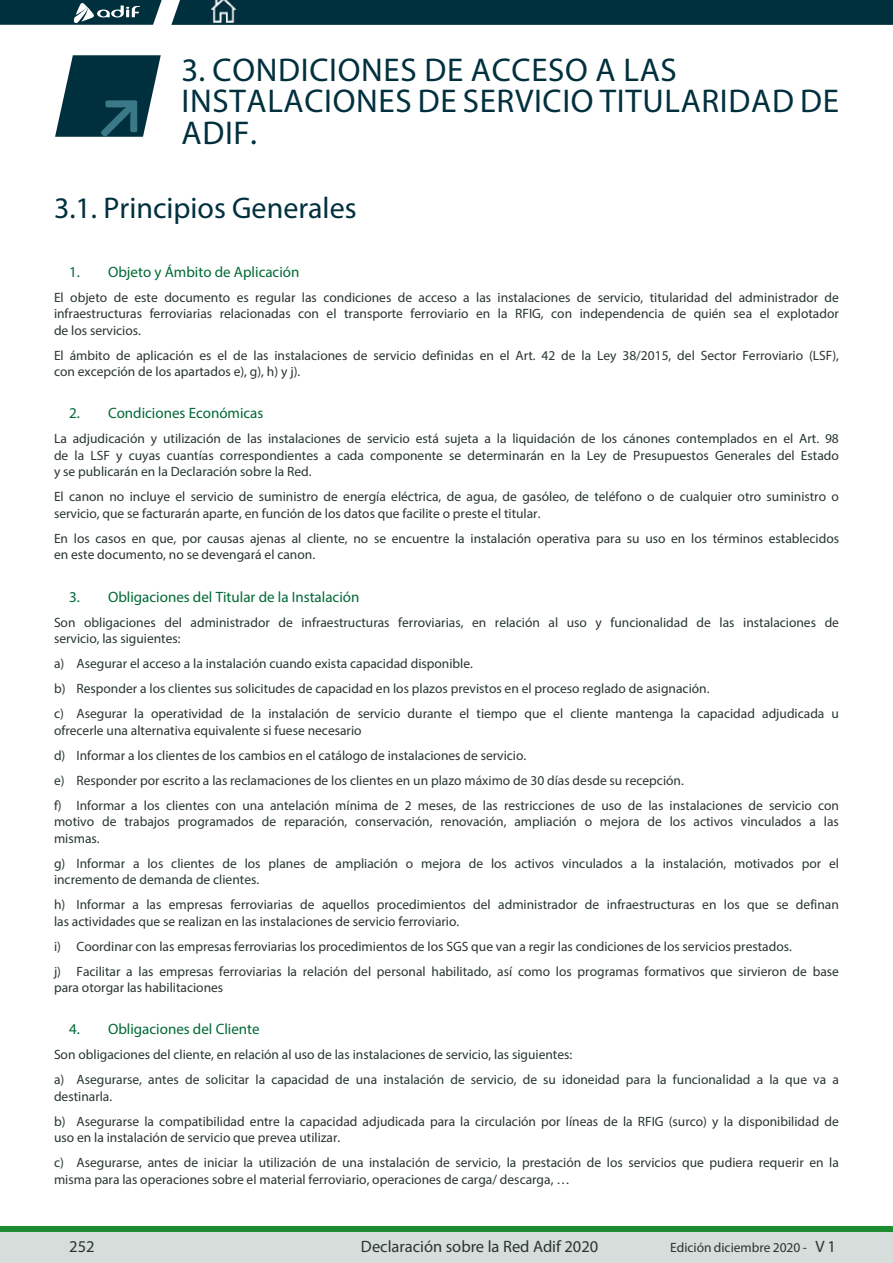
<style>
.page{position:relative;width:893px;height:1263px;background:#fff}
.page>*{position:absolute;margin:0;border:0;box-sizing:border-box;transform-origin:0 0}
.t1{font:33px/31.5px "Myriad Pro";letter-spacing:.02em;color:#00303e}
.t2{font:30px "Myriad Pro";color:#00303e}
.t3{font:16.5px "Myriad Pro";color:#283534}
.t4{font:15px "Myriad Pro";color:#006935}
.t5{font:13.5px/16.5px "Myriad Pro";color:#283534}
.s1{font-size:16.5px}
</style>
<div class="page">
<div style="left:0;top:1232px;width:893px;height:31px;background:#d7dddb"></div>
<div style="left:0;top:1226px;width:893px;height:6px;background:#1b8c30"></div>
<svg style="left:0;top:0;width:893px;height:25px;background:#0b3946"></svg>
<img style="left:211px;top:0;width:26px;height:22px">
<svg style="left:55px;top:55px;width:106px;height:82px"></svg>
<h1 class="t1" style="left:182px;top:53px;width:659px">3. CONDICIONES DE ACCESO A LAS<br>INSTALACIONES DE SERVICIO TITULARIDAD DE<br>ADIF.</h1>
<h2 class="t2" style="left:54px;top:189px;width:304px">3.1. Principios Generales</h2>
<p class="t4" style="left:69px;top:263px;width:232px">1. Objeto y Ámbito de Aplicación</p>
<p class="t5" style="left:54px;top:289px;width:786px;text-align:justify">El objeto de este documento es regular las condiciones de acceso a las instalaciones de servicio, titularidad del administrador de infraestructuras ferroviarias relacionadas con el transporte ferroviario en la RFIG, con independencia de quién sea el explotador de los servicios.</p>
<p class="t5" style="left:54px;top:347px;width:787px">El ámbito de aplicación es el de las instalaciones de servicio definidas en el Art. 42 de la Ley 38/2015, del Sector Ferroviario (LSF), con excepción de los apartados e), g), h) y j).</p>
<p class="t4" style="left:69px;top:404px;width:196px">2. Condiciones Económicas</p>
<p class="t5" style="left:54px;top:430px;width:786px;text-align:justify">La adjudicación y utilización de las instalaciones de servicio está sujeta a la liquidación de los cánones contemplados en el Art. 98 de la LSF y cuyas cuantías correspondientes a cada componente se determinarán en la Ley de Presupuestos Generales del Estado y se publicarán en la Declaración sobre la Red.</p>
<p class="t5" style="left:54px;top:488px;width:786px">El canon no incluye el servicio de suministro de energía eléctrica, de agua, de gasóleo, de teléfono o de cualquier otro suministro o servicio, que se facturarán aparte, en función de los datos que facilite o preste el titular.</p>
<p class="t5" style="left:54px;top:530px;width:787px">En los casos en que, por causas ajenas al cliente, no se encuentre la instalación operativa para su uso en los términos establecidos en este documento, no se devengará el canon.</p>
<p class="t4" style="left:69px;top:587px;width:292px">3. Obligaciones del Titular de la Instalación</p>
<p class="t5" style="left:54px;top:613px;width:786px">Son obligaciones del administrador de infraestructuras ferroviarias, en relación al uso y funcionalidad de las instalaciones de servicio, las siguientes:</p>
<p class="t5" style="left:54px;top:651px;width:786px;line-height:25px">a) Asegurar el acceso a la instalación cuando exista capacidad disponible.<br>b) Responder a los clientes sus solicitudes de capacidad en los plazos previstos en el proceso reglado de asignación.<br>c) Asegurar la operatividad de la instalación de servicio durante el tiempo que el cliente mantenga la capacidad adjudicada u</p>
<p class="t5" style="left:54px;top:717px;width:786px;line-height:25px">ofrecerle una alternativa equivalente si fuese necesario<br>d) Informar a los clientes de los cambios en el catálogo de instalaciones de servicio.<br>e) Responder por escrito a las reclamaciones de los clientes en un plazo máximo de 30 días desde su recepción.<br>f) Informar a los clientes con una antelación mínima de 2 meses, de las restricciones de uso de las instalaciones de servicio con</p>
<p class="t5" style="left:54px;top:813px;width:786px">motivo de trabajos programados de reparación, conservación, renovación, ampliación o mejora de los activos vinculados a las mismas.</p>
<p class="t5" style="left:54px;top:854px;width:787px">g) Informar a los clientes de los planes de ampliación o mejora de los activos vinculados a la instalación, motivados por el incremento de demanda de clientes.</p>
<p class="t5" style="left:54px;top:896px;width:786px">h) Informar a las empresas ferroviarias de aquellos procedimientos del administrador de infraestructuras en los que se definan las actividades que se realizan en las instalaciones de servicio ferroviario.</p>
<p class="t5" style="left:54px;top:933px;width:786px;line-height:25px">i) Coordinar con las empresas ferroviarias los procedimientos de los SGS que van a regir las condiciones de los servicios prestados.<br>j) Facilitar a las empresas ferroviarias la relación del personal habilitado, así como los programas formativos que sirvieron de base</p>
<p class="t5" style="left:54px;top:979px;width:171px">para otorgar las habilitaciones</p>
<p class="t4" style="left:69px;top:1020px;width:192px">4. Obligaciones del Cliente</p>
<p class="t5" style="left:54px;top:1042px;width:786px;line-height:25px">Son obligaciones del cliente, en relación al uso de las instalaciones de servicio, las siguientes:<br>a) Asegurarse, antes de solicitar la capacidad de una instalación de servicio, de su idoneidad para la funcionalidad a la que va a</p>
<p class="t5" style="left:54px;top:1083px;width:786px;line-height:25px">destinarla.<br>b) Asegurarse la compatibilidad entre la capacidad adjudicada para la circulación por líneas de la RFIG (surco) y la disponibilidad de</p>
<p class="t5" style="left:54px;top:1125px;width:786px;line-height:25px">uso en la instalación de servicio que prevea utilizar.<br>c) Asegurarse, antes de iniciar la utilización de una instalación de servicio, la prestación de los servicios que pudiera requerir en la</p>
<p class="t5" style="left:54px;top:1171px;width:517px">misma para las operaciones sobre el material ferroviario, operaciones de carga/ descarga, …</p>
<p class="t3" style="left:69px;top:1236px;width:27px">252</p>
<p class="t3" style="left:361px;top:1236px;width:239px">Declaración sobre la Red Adif 2020</p>
<p class="t5" style="left:670px;top:1239px;width:167px">Edición diciembre 2020 - <span class="s1">V 1</span></p>
</div>
